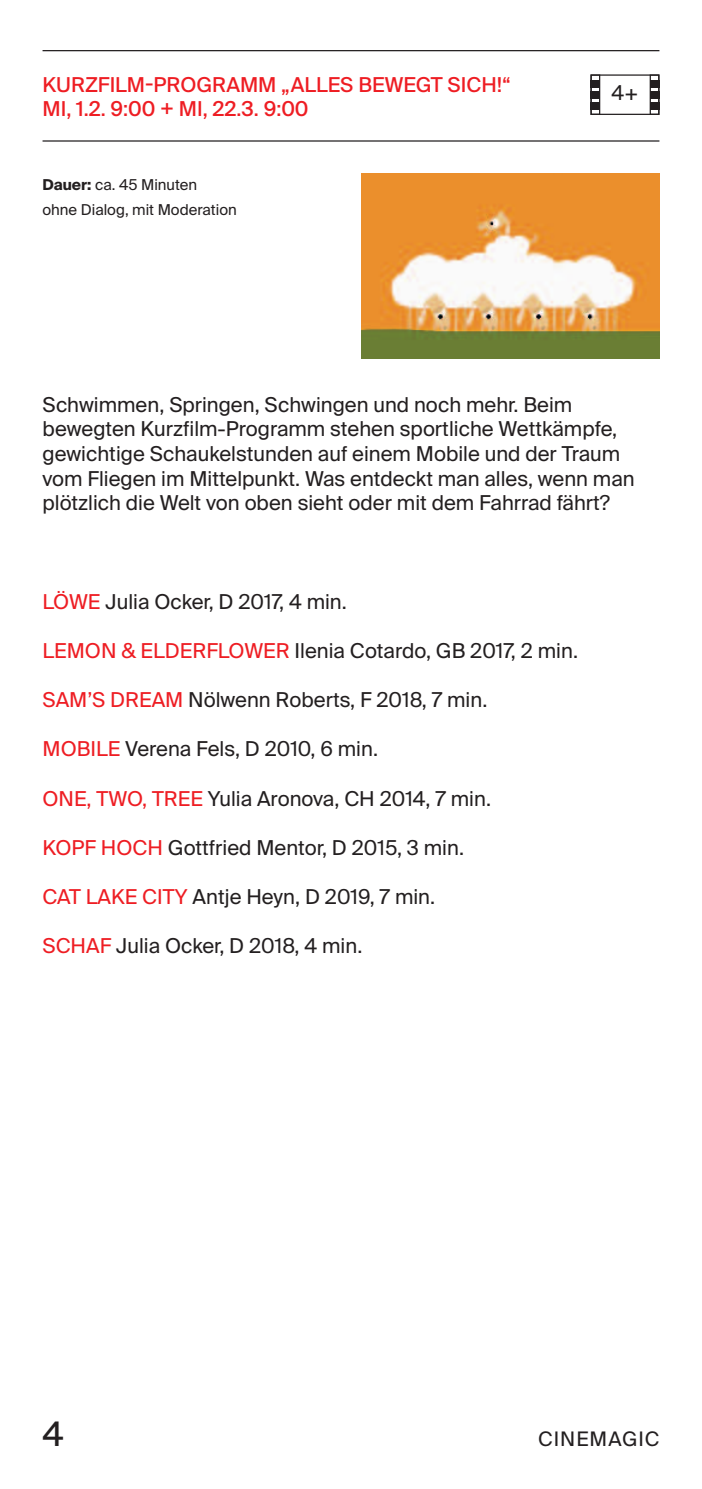
<style>
.page{position:relative;width:702px;height:1489px;background:#fff}
.page>*{position:absolute;margin:0;border:0;box-sizing:border-box;transform-origin:0 0}
.t1{font:33.75px "Suisse Intl";color:#231f20}
.t2{font:20.5px/24.5px "Suisse Intl";color:#231f20}
.t3{font:20.5px/24.5px "Suisse Intl";color:#ee1d23}
.t4{font:20px "Suisse Intl";letter-spacing:.05em;color:#231f20}
.t5{font:15px/24.5px "Suisse Intl";color:#231f20}
.s1{font-weight:700}
.s2{color:#ee1d23}
</style>
<div class="page">
<hr style="left:43px;top:50px;width:616px;height:1px;background:#231f20">
<hr style="left:43px;top:140px;width:616px;height:2px;background:#231f20">
<div style="left:590px;top:80px;width:10px;height:7px;background:#231f20"></div>
<div style="left:590px;top:91px;width:10px;height:7px;background:#231f20"></div>
<div style="left:590px;top:102px;width:10px;height:8px;background:#231f20"></div>
<div style="left:590px;top:74px;width:10px;height:41px;border:1px solid #231f20"></div>
<div style="left:649px;top:74px;width:10px;height:41px;border:1px solid #231f20"></div>
<div style="left:590px;top:74px;width:69px;height:41px;border:1px solid #231f20"></div>
<div style="left:649px;top:80px;width:10px;height:7px;background:#231f20"></div>
<div style="left:649px;top:91px;width:10px;height:7px;background:#231f20"></div>
<div style="left:649px;top:102px;width:10px;height:8px;background:#231f20"></div>
<img style="left:361px;top:174px;width:298px;height:184px">
<p class="t3" style="left:43px;top:72px;width:469px">KURZFILM-PROGRAMM „ALLES BEWEGT SICH!“<br>MI, 1.2. 9:00 + MI, 22.3. 9:00</p>
<p class="t5" style="left:43px;top:173px;width:196px"><span class="s1">Dauer:</span> ca. 45 Minuten<br>ohne Dialog, mit Moderation</p>
<p class="t2" style="left:611px;top:81px;width:28px">4+</p>
<p class="t2" style="left:43px;top:392px;width:593px">Schwimmen, Springen, Schwingen und noch mehr. Beim bewegten Kurzfilm-Programm stehen sportliche Wettkämpfe, gewichtige Schaukelstunden auf einem Mobile und der Traum vom Fliegen im Mittelpunkt. Was entdeckt man alles, wenn man plötzlich die Welt von oben sieht oder mit dem Fahrrad fährt?</p>
<p class="t2" style="left:43px;top:589px;width:306px"><span class="s2">LÖWE</span> Julia Ocker, D 2017, 4 min.</p>
<p class="t2" style="left:43px;top:638px;width:537px"><span class="s2">LEMON &amp; ELDERFLOWER</span> Ilenia Cotardo, GB 2017, 2 min.</p>
<p class="t2" style="left:43px;top:687px;width:446px"><span class="s2">SAM’S DREAM</span> Nölwenn Roberts, F 2018, 7 min.</p>
<p class="t2" style="left:43px;top:737px;width:337px"><span class="s2">MOBILE</span> Verena Fels, D 2010, 6 min.</p>
<p class="t2" style="left:43px;top:786px;width:450px"><span class="s2">ONE, TWO, TREE</span> Yulia Aronova, CH 2014, 7 min.</p>
<p class="t2" style="left:43px;top:835px;width:423px"><span class="s2">KOPF HOCH</span> Gottfried Mentor, D 2015, 3 min.</p>
<p class="t2" style="left:43px;top:884px;width:394px"><span class="s2">CAT LAKE CITY</span> Antje Heyn, D 2019, 7 min.</p>
<p class="t2" style="left:43px;top:933px;width:321px"><span class="s2">SCHAF</span> Julia Ocker, D 2018, 4 min.</p>
<h1 class="t1" style="left:43px;top:1414px;width:23px">4</h1>
<p class="t4" style="left:538px;top:1427px;width:123px">CINEMAGIC</p>
</div>
